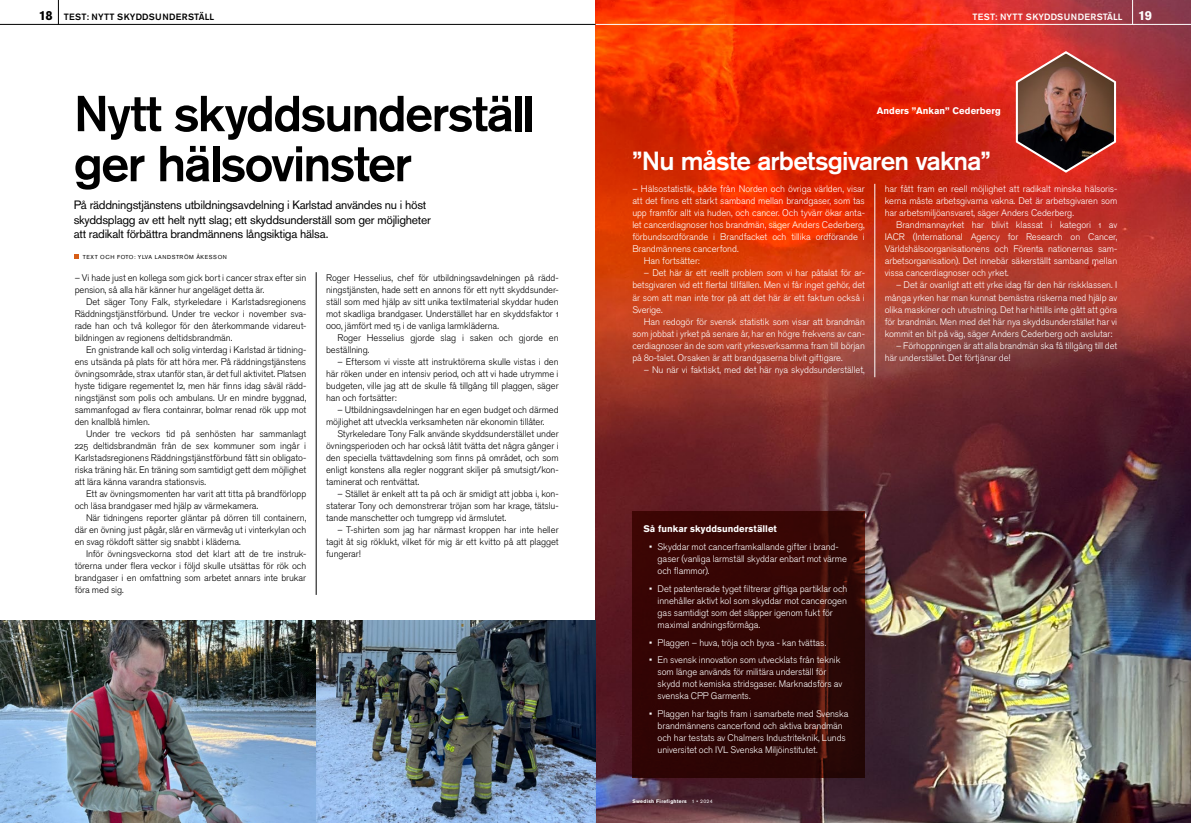
<style>
.page{position:relative;width:1191px;height:823px;background:#fff}
.page>*{position:absolute;margin:0;border:0;box-sizing:border-box;transform-origin:0 0}
.t1{font:500 50px/50px "Akzidenz Grotesk Std";letter-spacing:-.04em;color:#000}
.t2{font:500 26px "Akzidenz Grotesk Std";letter-spacing:-.03em;color:#fff}
.t3{font:700 13px "Akzidenz Grotesk Std";color:#fff}
.t4{font:700 13px "Akzidenz Grotesk Std";color:#000}
.t5{font:12px/14.4px "Akzidenz Grotesk Std";letter-spacing:-.02em;color:#000}
.t6{font:300 9.5px/12px "Akzidenz Grotesk Std";letter-spacing:-.01em;color:#000;text-align:justify}
.t7{font:300 9.5px/12px "Akzidenz Grotesk Std";letter-spacing:-.005em;color:#fff}
.t8{font:700 9.5px "Akzidenz Grotesk Std";letter-spacing:.005em;color:#fff}
.t9{font:500 9px "Akzidenz Grotesk Std";letter-spacing:.015em;color:#000}
.t10{font:500 9px "Akzidenz Grotesk Std";letter-spacing:.015em;color:#fff}
.t11{font:5.7px "Akzidenz Grotesk Std";letter-spacing:.09em;color:#000}
.t12{font:700 5px "Akzidenz Grotesk Std";letter-spacing:.05em;color:#fff}
.s1{font-weight:400}
</style>
<div class="page">
<img style="left:595px;top:0;width:596px;height:822px">
<div style="left:632px;top:510px;width:233px;height:267px;background:#320504"></div>
<hr style="left:316px;top:272px;width:1px;height:322px;background:#000">
<svg style="left:74px;top:254px;width:4px;height:4px"></svg>
<img style="left:0;top:620px;width:595px;height:202px">
<img style="left:1014px;top:50px;width:103px;height:124px">
<hr style="left:874px;top:184px;width:1px;height:193px;background:#fff">
<hr style="left:595px;top:24px;width:596px;height:1px;background:#fff">
<svg style="left:1132px;top:0;width:1px;height:24px"></svg>
<svg style="left:58px;top:0;width:1px;height:24px"></svg>
<hr style="left:0;top:24px;width:595px;height:1px;background:#000">
<h3 class="t4" style="left:39px;top:8px;width:15px">18</h3>
<p class="t9" style="left:64px;top:11px;width:152px">TEST: NYTT SKYDDSUNDERSTÄLL</p>
<p class="t10" style="left:972px;top:11px;width:152px">TEST: NYTT SKYDDSUNDERSTÄLL</p>
<h3 class="t3" style="left:1138px;top:8px;width:16px">19</h3>
<h1 class="t1" style="left:74px;top:88px;width:463px">Nytt skyddsunderställ ger hälsovinster</h1>
<p class="t5" style="left:74px;top:197px;width:359px">På räddningstjänstens utbildningsavdelning i Karlstad användes nu i höst skyddsplagg av ett helt nytt slag; ett skyddsunderställ som ger möjligheter att radikalt förbättra brandmännens långsiktiga hälsa.</p>
<p class="t6" style="left:326px;top:271px;width:234px">Roger Hesselius, chef för utbildningsavdelningen på rädd&shy;ningstjänsten, hade sett en annons för ett nytt skyddsunder&shy;ställ som med hjälp av sitt unika textilmaterial skyddar huden mot skadliga brandgaser. Understället har en skyddsfaktor 1<br>000, jämfört med 15 i de vanliga larmkläderna.</p>
<p class="t6" style="left:326px;top:331px;width:234px;text-indent:11px">Roger Hesselius gjorde slag i saken och gjorde en beställning.</p>
<p class="t6" style="left:326px;top:355px;width:234px;text-indent:11px">– Eftersom vi visste att instruktörerna skulle vistas i den här röken under en intensiv period, och att vi hade utrymme i budgeten, ville jag att de skulle få tillgång till plaggen, säger han och fortsätter:</p>
<p class="t6" style="left:326px;top:403px;width:234px;text-indent:11px">– Utbildningsavdelningen har en egen budget och därmed möjlighet att utveckla verksamheten när ekonomin tillåter.</p>
<p class="t6" style="left:326px;top:427px;width:234px;text-indent:11px">Styrkeledare Tony Falk använde skyddsunderstället under övningsperioden och har också låtit tvätta det några gånger i den speciella tvättavdelning som finns på området, och som enligt konstens alla regler noggrant skiljer på smutsigt/kon&shy;taminerat och rentvättat.</p>
<p class="t6" style="left:326px;top:487px;width:234px;text-indent:11px">– Stället är enkelt att ta på och är smidigt att jobba i, kon&shy;staterar Tony och demonstrerar tröjan som har krage, tätslu&shy;tande manschetter och tumgrepp vid ärmslutet.</p>
<p class="t6" style="left:326px;top:523px;width:234px;text-indent:11px">– T-shirten som jag har närmast kroppen har inte heller tagit åt sig röklukt, vilket för mig är ett kvitto på att plagget fungerar!</p>
<p class="t11" style="left:83px;top:253px;width:146px">TEXT OCH FOTO: YLVA LANDSTRÖM ÅKESSON</p>
<p class="t6" style="left:75px;top:271px;width:233px">– Vi hade just en kollega som gick bort i cancer strax efter sin pension, så alla här känner hur angeläget detta är.</p>
<p class="t6" style="left:75px;top:295px;width:233px;text-indent:11px">Det säger Tony Falk, styrkeledare i Karlstadsregionens Räddningstjänstförbund. Under tre veckor i november sva&shy;rade han och två kollegor för den återkommande vidareut&shy;bildningen av regionens deltidsbrandmän.</p>
<p class="t6" style="left:75px;top:343px;width:233px;text-indent:11px">En gnistrande kall och solig vinterdag i Karlstad är tidning&shy;ens utsända på plats för att höra mer. På räddningstjänstens övningsområde, strax utanför stan, är det full aktivitet. Platsen hyste tidigare regementet I2, men här finns idag såväl rädd&shy;ningstjänst som polis och ambulans. Ur en mindre byggnad, sammanfogad av flera containrar, bolmar renad rök upp mot den knallblå himlen.</p>
<p class="t6" style="left:75px;top:427px;width:233px;text-indent:11px">Under tre veckors tid på senhösten har sammanlagt 225 deltidsbrandmän från de sex kommuner som ingår i Karlstadsregionens Räddningstjänstförbund fått sin obligato&shy;riska träning här. En träning som samtidigt gett dem möjlighet att lära känna varandra stationsvis.</p>
<p class="t6" style="left:75px;top:487px;width:233px;text-indent:11px">Ett av övningsmomenten har varit att titta på brandförlopp och läsa brandgaser med hjälp av värmekamera.</p>
<p class="t6" style="left:75px;top:511px;width:233px;text-indent:11px">När tidningens reporter gläntar på dörren till containern, där en övning just pågår, slår en värmevåg ut i vinterkylan och en svag rökdoft sätter sig snabbt i kläderna.</p>
<p class="t6" style="left:75px;top:547px;width:233px;text-indent:11px">Inför övningsveckorna stod det klart att de tre instruk&shy;törerna under flera veckor i följd skulle utsättas för rök och brandgaser i en omfattning som arbetet annars inte brukar föra med sig.</p>
<p class="t8" style="left:876px;top:105px;width:125px">Anders ”Ankan” Cederberg</p>
<h2 class="t2" style="left:632px;top:145px;width:360px">”Nu måste arbetsgivaren vakna”</h2>
<p class="t7" style="left:884px;top:183px;width:234px;text-align:justify">har fått fram en reell möjlighet att radikalt minska hälsoris&shy;kerna måste arbetsgivarna vakna. Det är arbetsgivaren som har arbetsmiljöansvaret, säger Anders Cederberg.</p>
<p class="t7" style="left:884px;top:219px;width:234px;text-align:justify;text-indent:11px">Brandmannayrket har blivit klassat i kategori 1 av IACR (International Agency for Research on Cancer, Världshälsoorganisationens och Förenta nationernas sam&shy;arbetsorganisation). Det innebär säkerställt samband mellan vissa cancerdiagnoser och yrket.</p>
<p class="t7" style="left:884px;top:279px;width:234px;text-align:justify;text-indent:11px">– Det är ovanligt att ett yrke idag får den här riskklassen. I många yrken har man kunnat bemästra riskerna med hjälp av olika maskiner och utrustning. Det har hittills inte gått att göra för brandmän. Men med det här nya skyddsunderstället har vi kommit en bit på väg, säger Anders Cederberg och avslutar:</p>
<p class="t7" style="left:884px;top:339px;width:234px;text-indent:11px">– Förhoppningen är att alla brandmän ska få tillgång till det här understället. Det förtjänar de!</p>
<p class="t7" style="left:632px;top:183px;width:234px">– Hälsostatistik, både från Norden och övriga världen, visar</p>
<p class="t7" style="left:632px;top:195px;width:234px">att det finns ett starkt samband mellan brandgaser, som tas</p>
<p class="t7" style="left:632px;top:207px;width:234px">upp framför allt via huden, och cancer. Och tyvärr ökar anta-</p>
<p class="t7" style="left:632px;top:219px;width:234px">let cancerdiagnoser hos brandmän, säger Anders Cederberg,</p>
<p class="t7" style="left:632px;top:231px;width:234px">förbundsordförande i Brandfacket och tillika ordförande i</p>
<p class="t7" style="left:632px;top:243px;width:108px">Brandmännens cancerfond.</p>
<p class="t7" style="left:643px;top:255px;width:58px">Han fortsätter:</p>
<p class="t7" style="left:632px;top:267px;width:234px;text-align:justify;text-indent:11px">– Det här är ett reellt problem som vi har påtalat för ar&shy;betsgivaren vid ett flertal tillfällen. Men vi får inget gehör, det är som att man inte tror på att det här är ett faktum också i Sverige.</p>
<p class="t7" style="left:632px;top:315px;width:234px;text-align:justify;text-indent:11px">Han redogör för svensk statistik som visar att brandmän som jobbat i yrket på senare år, har en högre frekvens av can&shy;cerdiagnoser än de som varit yrkesverksamma fram till början på 80-talet. Orsaken är att brandgaserna blivit giftigare.</p>
<p class="t7" style="left:643px;top:363px;width:223px">– Nu när vi faktiskt, med det här nya skyddsunderstället,</p>
<p class="t8" style="left:643px;top:523px;width:135px">Så funkar skyddsunderstället</p>
<p class="t7" style="left:657px;top:540px;width:191px;text-indent:-9px">• Skyddar mot cancerframkallande gifter i brand&shy;gaser (vanliga larmställ skyddar enbart mot värme och flammor).</p>
<p class="t7" style="left:657px;top:582px;width:191px;text-indent:-9px">• Det patenterade tyget filtrerar giftiga partiklar och innehåller aktivt kol som skyddar mot cancerogen gas samtidigt som det släpper igenom fukt för maximal andningsförmåga.</p>
<p class="t7" style="left:649px;top:636px;width:179px">• Plaggen – huva, tröja och byxa - kan tvättas.</p>
<p class="t7" style="left:657px;top:653px;width:186px;text-indent:-9px">• En svensk innovation som utvecklats från teknik som länge används för militära underställ för skydd mot kemiska stridsgaser. Marknadsförs av svenska CPP Garments.</p>
<p class="t7" style="left:657px;top:707px;width:192px;text-indent:-9px">• Plaggen har tagits fram i samarbete med Svenska brandmännens cancerfond och aktiva brandmän och har testats av Chalmers Industriteknik, Lunds universitet och IVL Svenska Miljöinstitutet.</p>
<p class="t12" style="left:632px;top:797px;width:82px">Swedish Firefighters <span class="s1">1 • 2024</span></p>
</div>
